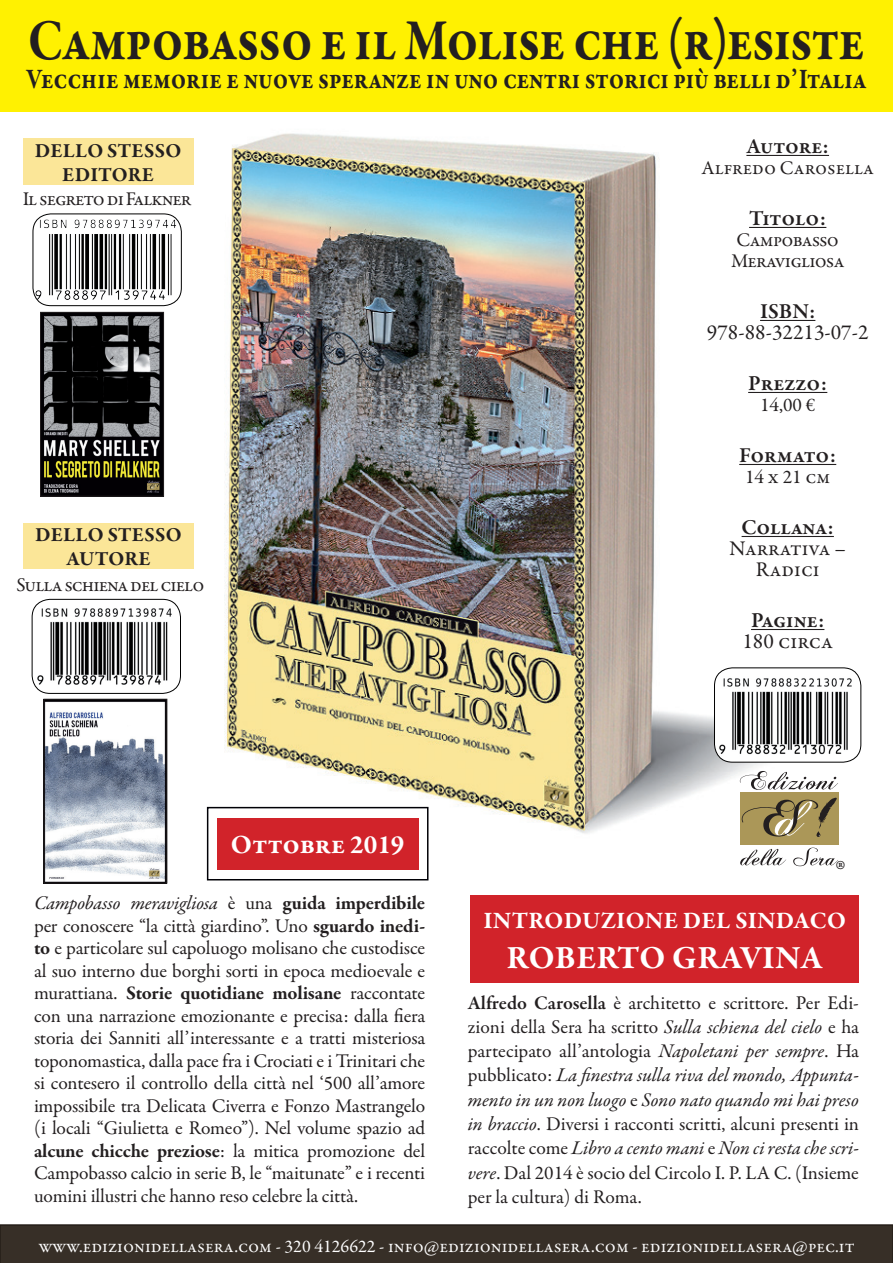
<style>
.page{position:relative;width:893px;height:1263px;background:#fff}
.page>*{position:absolute;margin:0;border:0;box-sizing:border-box;transform-origin:0 0}
.t1{font:700 59.4px "Garamond Premr Pro";letter-spacing:-.015em;color:#231f20;scale:.83 1}
.t2{font:37.5px "Garamond Premr Pro";color:#231f20}
.t3{font:700 33px "Garamond Premr Pro";letter-spacing:.035em;color:#fff}
.t4{font:700 28.8px "Garamond Premr Pro";letter-spacing:-.005em;color:#231f20;scale:.83 1}
.t5{font:700 27px "Garamond Premr Pro";color:#fff}
.t6{font:700 24px "Garamond Premr Pro";letter-spacing:.085em;color:#fff}
.t7{font:600 21.6px "Garamond Premr Pro";letter-spacing:-.005em;color:#231f20}
.t8{font:21.6px "Garamond Premr Pro";color:#231f20}
.t9{font:21px/21px "Garamond Premr Pro";color:#231f20;text-align:center}
.t10{font:700 20.25px/24.3px "Garamond Premr Pro";letter-spacing:.09em;color:#231f20;text-align:center}
.t11{font:19.5px/22.5px "Garamond Premr Pro";letter-spacing:-.035em;color:#231f20;text-align:justify}
.t12{font:19.5px "Garamond Premr Pro";letter-spacing:-.06em;color:#231f20}
.t13{font:19.5px "Garamond Premr Pro";letter-spacing:-.005em;color:#231f20}
.t14{font:18px "Garamond Premr Pro";color:#fff}
.s1{font-style:italic}
.s2{font-weight:700}
.s3{font-weight:600}
</style>
<div class="page">
<img style="left:154px;top:111px;width:680px;height:773px">
<div style="left:207px;top:807px;width:221px;height:73px;background:#fff;border:2px solid #000006"></div>
<div style="left:217px;top:818px;width:201px;height:51px;background:#d1232a"></div>
<div style="left:471px;top:895px;width:388px;height:88px;background:#d1232a"></div>
<div style="left:0;top:0;width:893px;height:111px;background:#fff101"></div>
<div style="left:0;top:1224px;width:893px;height:39px;background:#372f27"></div>
<hr style="left:746px;top:155px;width:83px;height:1px;background:#231f20">
<hr style="left:749px;top:227px;width:77px;height:1px;background:#231f20">
<hr style="left:760px;top:320px;width:55px;height:1px;background:#231f20">
<hr style="left:748px;top:392px;width:79px;height:1px;background:#231f20">
<hr style="left:739px;top:464px;width:97px;height:1px;background:#231f20">
<hr style="left:742px;top:536px;width:92px;height:1px;background:#231f20">
<hr style="left:751px;top:629px;width:73px;height:1px;background:#231f20">
<div style="left:740px;top:792px;width:99px;height:53px;background:#ab9758"></div>
<svg style="left:742px;top:797px;width:95px;height:40px"></svg>
<svg style="left:740px;top:849px;width:46px;height:16px"></svg>
<svg style="left:793px;top:848px;width:45px;height:18px"></svg>
<svg style="left:740px;top:771px;width:98px;height:19px"></svg>
<div style="left:23px;top:138px;width:170px;height:47px;background:#fbe698"></div>
<div style="left:23px;top:523px;width:170px;height:45px;background:#fbe698"></div>
<img style="left:42px;top:314px;width:120px;height:180px">
<div style="left:40px;top:312px;width:124px;height:184px;border:1px solid #231f20"></div>
<img style="left:46px;top:701px;width:119px;height:180px">
<div style="left:44px;top:699px;width:123px;height:184px;border:1px solid #231f20"></div>
<img style="left:714px;top:671px;width:147px;height:88px">
<div style="left:714px;top:668px;width:147px;height:94px;border:1px solid #000;border-radius:18px"></div>
<img style="left:33px;top:216px;width:148px;height:88px">
<div style="left:33px;top:214px;width:149px;height:92px;border:1px solid #000;border-radius:18px"></div>
<img style="left:32px;top:602px;width:148px;height:89px">
<div style="left:32px;top:599px;width:149px;height:95px;border:1px solid #000;border-radius:18px"></div>
<h1 class="t1" style="left:28px;top:4px;width:1009px">Campobasso e il Molise che (r)esiste</h1>
<h3 class="t4" style="left:26px;top:61px;width:1014px">Vecchie memorie e nuove speranze in uno centri storici più belli d’Italia</h3>
<p class="t10" style="left:35px;top:138px;width:145px">dello stesso editore</p>
<p class="t12" style="left:23px;top:187px;width:170px">Il segreto di Falkner</p>
<p class="t10" style="left:35px;top:523px;width:145px">dello stesso autore</p>
<p class="t11" style="left:17px;top:574px;width:189px">Sulla schiena del cielo</p>
<h3 class="t5" style="left:231px;top:828px;width:175px">Ottobre 2019</h3>
<p class="t7" style="left:746px;top:133px;width:84px">Autore:</p>
<p class="t13" style="left:701px;top:156px;width:174px">Alfredo Carosella</p>
<p class="t7" style="left:749px;top:205px;width:79px">Titolo:</p>
<p class="t11" style="left:731px;top:230px;width:115px;line-height:21px">Campobasso<br>Meravigliosa</p>
<p class="t7" style="left:760px;top:298px;width:57px">ISBN:</p>
<p class="t8" style="left:707px;top:319px;width:163px">978-88-32213-07-2</p>
<p class="t7" style="left:748px;top:370px;width:81px">Prezzo:</p>
<p class="t11" style="left:760px;top:394px;width:57px">14,00 €</p>
<p class="t7" style="left:739px;top:442px;width:99px">Formato:</p>
<p class="t11" style="left:745px;top:466px;width:87px">14 x 21 cm</p>
<p class="t7" style="left:742px;top:514px;width:94px">Collana:</p>
<p class="t9" style="left:729px;top:539px;width:118px">Narrativa –<br>Radici</p>
<p class="t7" style="left:751px;top:607px;width:75px">Pagine:</p>
<p class="t8" style="left:742px;top:628px;width:92px">180 circa</p>
<h2 class="t2" style="left:836px;top:850px;width:10px">®</h2>
<p class="t11" style="left:34px;top:892px;width:393px"><span class="s1">Campobasso meravigliosa</span> è una <span class="s2">guida imperdibile </span>per conoscere “la città giardino”. Uno <span class="s2">sguardo inedi&shy;to</span> e particolare sul capoluogo molisano che custodisce al suo interno due borghi sorti in epoca medioevale e murattiana. <span class="s2">Storie quotidiane molisane</span> raccontate con una narrazione emozionante e precisa: dalla fiera storia dei Sanniti all’interessante e a tratti misteriosa toponomastica, dalla pace fra i Crociati e i Trinitari che si contesero il controllo della città nel ‘500 all’amore impossibile tra Delicata Civerra e Fonzo Mastrangelo (i locali “Giulietta e Romeo”). Nel volume spazio ad <span class="s2">alcune chicche preziose</span>: la mitica promozione del Campobasso calcio in serie B, le “maitunate” e i recenti uomini illustri che hanno reso celebre la città.</p>
<p class="t14" style="left:38px;top:1236px;width:818px">www.edizionidellasera.com - 320 4126622 - info@edizionidellasera.com - edizionidellasera@pec.it</p>
<p class="t6" style="left:483px;top:906px;width:361px">Introduzione del sindaco</p>
<h3 class="t3" style="left:506px;top:937px;width:315px">Roberto Gravina</h3>
<p class="t11" style="left:468px;top:991px;width:393px;line-height:24.3px"><span class="s3">Alfredo Carosella</span> è architetto e scrittore. Per Edi&shy;zioni della Sera ha scritto <span class="s1">Sulla schiena del cielo</span> e ha partecipato all’antologia <span class="s1">Napoletani per sempre</span>. Ha pubblicato: <span class="s1">La finestra sulla riva del mondo, Appunta&shy;mento in un non luogo</span> e <span class="s1">Sono nato quando mi hai preso in braccio</span>. Diversi i racconti scritti, alcuni presenti in raccolte come <span class="s1">Libro a cento mani</span> e <span class="s1">Non ci resta che scri&shy;vere</span>. Dal 2014 è socio del Circolo I. P. LA C. (Insieme per la cultura) di Roma.</p>
</div>
